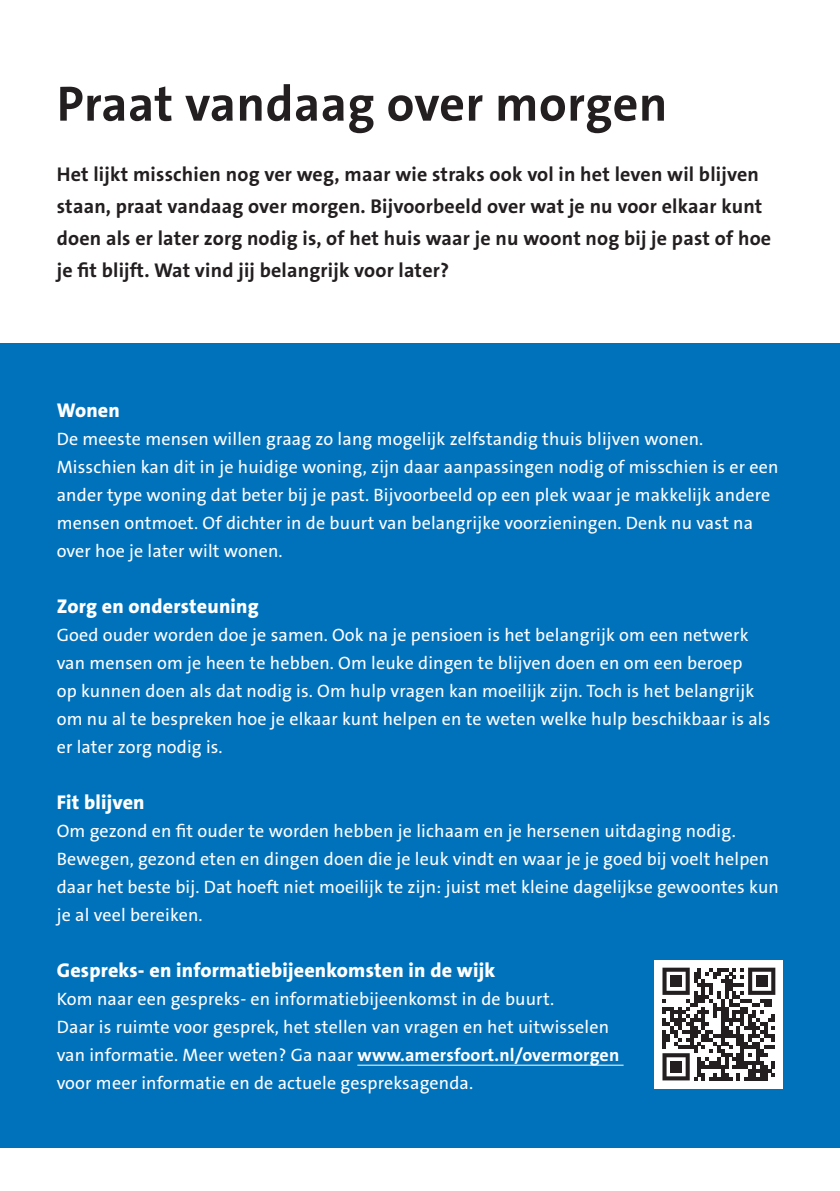
<style>
.page{position:relative;width:840px;height:1191px;background:#fff}
.page>*{position:absolute;margin:0;border:0;box-sizing:border-box;transform-origin:0 0}
.t1{font:700 50px "The Sans Os F";letter-spacing:.01em;color:#231f20}
.t2{font:700 20px/32px "The Sans Os F";letter-spacing:.01em;color:#231f20}
.t3{font:800 20px "The Sans Os F";letter-spacing:.01em;color:#fff}
.t4{font:18px/28px "The Sans Os F";letter-spacing:.01em;color:#fff}
.s1{font-weight:700}
</style>
<div class="page">
<div style="left:0;top:343px;width:839px;height:848px;background:#0072bc"></div>
<hr style="left:357px;top:1064px;width:266px;height:1px;background:#fff">
<div style="left:0;top:1148px;width:839px;height:43px;background:#fff"></div>
<div style="left:654px;top:960px;width:128px;height:128px;background:#fff"></div>
<svg style="left:662px;top:967px;width:112px;height:113px"></svg>
<div style="left:670px;top:975px;width:11px;height:12px;background:#231f20"></div>
<div style="left:755px;top:975px;width:12px;height:12px;background:#231f20"></div>
<div style="left:670px;top:1061px;width:11px;height:11px;background:#231f20"></div>
<p class="t1" style="left:57px;top:72px;width:612px">Praat vandaag over morgen</p>
<p class="t2" style="left:57px;top:158px;width:715px">Het lijkt misschien nog ver weg, maar wie straks ook vol in het leven wil blijven staan, praat vandaag over morgen. Bijvoorbeeld over wat je nu voor elkaar kunt doen als er later zorg nodig is, of het huis waar je nu woont nog bij je past of hoe je fit blijft. Wat vind jij belangrijk voor later?</p>
<p class="t3" style="left:57px;top:397px;width:65px">Wonen</p>
<p class="t4" style="left:57px;top:425px;width:722px">De meeste mensen willen graag zo lang mogelijk zelfstandig thuis blijven wonen.<br>Misschien kan dit in je huidige woning, zijn daar aanpassingen nodig of misschien is er een ander type woning dat beter bij je past. Bijvoorbeeld op een plek waar je makkelijk andere mensen ontmoet. Of dichter in de buurt van belangrijke voorzieningen. Denk nu vast na over hoe je later wilt wonen.</p>
<p class="t3" style="left:57px;top:593px;width:203px">Zorg en ondersteuning</p>
<p class="t4" style="left:57px;top:621px;width:714px">Goed ouder worden doe je samen. Ook na je pensioen is het belangrijk om een netwerk van mensen om je heen te hebben. Om leuke dingen te blijven doen en om een beroep<br>op kunnen doen als dat nodig is. Om hulp vragen kan moeilijk zijn. Toch is het belangrijk om nu al te bespreken hoe je elkaar kunt helpen en te weten welke hulp beschikbaar is als er later zorg nodig is.</p>
<p class="t3" style="left:57px;top:789px;width:89px">Fit blijven</p>
<p class="t4" style="left:57px;top:817px;width:723px">Om gezond en fit ouder te worden hebben je lichaam en je hersenen uitdaging nodig.<br>Bewegen, gezond eten en dingen doen die je leuk vindt en waar je je goed bij voelt helpen daar het beste bij. Dat hoeft niet moeilijk te zijn: juist met kleine dagelijkse gewoontes kun je al veel bereiken.</p>
<p class="t3" style="left:57px;top:957px;width:439px">Gespreks- en informatiebijeenkomsten in de wijk</p>
<p class="t4" style="left:57px;top:985px;width:563px">Kom naar een gespreks- en informatiebijeenkomst in de buurt.<br>Daar is ruimte voor gesprek, het stellen van vragen en het uitwisselen van informatie. Meer weten? Ga naar <span class="s1">www.amersfoort.nl/overmorgen </span>voor meer informatie en de actuele gespreksagenda.</p>
</div>
